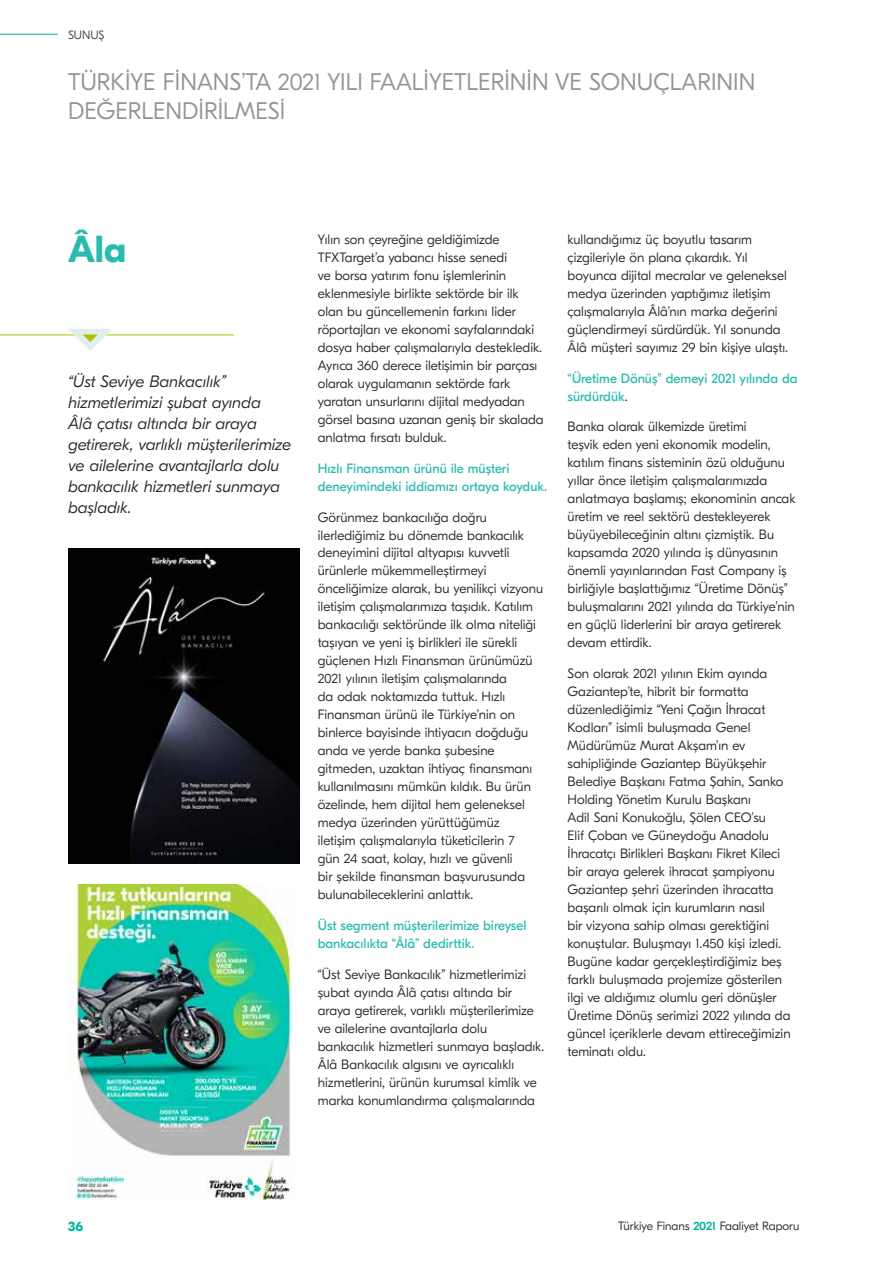
<style>
.page{position:relative;width:893px;height:1263px;background:#fff}
.page>*{position:absolute;margin:0;border:0;box-sizing:border-box;transform-origin:0 0}
.t1{font:700 37.5px "GT Eesti Display";color:#2abbaf}
.t2{font:300 24px/28.8px "GT Eesti Display";color:#949494}
.t3{font:italic 300 16.5px/21px "GT Eesti Display";color:#282829}
.t4{font:300 13.5px/18px "GT Eesti Display";color:#282829}
.t5{font:13.5px/18px "GT Eesti Display";color:#2abbaf}
.t6{font:700 13.5px "GT Eesti Display";color:#00b399}
.t7{font:300 12px "GT Eesti Display";color:#282829}
.t8{font:300 12px "GT Eesti Display";letter-spacing:-.005em;color:#494849}
.s1{font-weight:300;color:#282829}
.s2{font-weight:500;color:#00b399}
</style>
<div class="page">
<hr style="left:0;top:334px;width:234px;height:1px;background:#b6bd00">
<svg style="left:68px;top:329px;width:45px;height:22px"></svg>
<img style="left:68px;top:884px;width:224px;height:315px">
<img style="left:68px;top:549px;width:232px;height:314px">
<hr style="left:0;top:34px;width:58px;height:1px;background:#00b399">
<p class="t8" style="left:68px;top:28px;width:38px">SUNUŞ</p>
<h2 class="t2" style="left:68px;top:68px;width:689px">TÜRKİYE FİNANS’TA 2021 YILI FAALİYETLERİNİN VE SONUÇLARININ<br>DEĞERLENDİRİLMESİ</h2>
<h1 class="t1" style="left:68px;top:228px;width:59px">Âla</h1>
<p class="t3" style="left:68px;top:372px;width:225px">“Üst Seviye Bankacılık” hizmetlerimizi şubat ayında<br>Âlâ çatısı altında bir araya getirerek, varlıklı müşterilerimize ve ailelerine avantajlarla dolu bankacılık hizmetleri sunmaya başladık.</p>
<p class="t4" style="left:318px;top:231px;width:227px">Yılın son çeyreğine geldiğimizde TFXTarget’a yabancı hisse senedi<br>ve borsa yatırım fonu işlemlerinin eklenmesiyle birlikte sektörde bir ilk olan bu güncellemenin farkını lider röportajları ve ekonomi sayfalarındaki dosya haber çalışmalarıyla destekledik.<br>Ayrıca 360 derece iletişimin bir parçası olarak uygulamanın sektörde fark yaratan unsurlarını dijital medyadan görsel basına uzanan geniş bir skalada anlatma fırsatı bulduk.</p>
<p class="t5" style="left:318px;top:459px;width:231px">Hızlı Finansman ürünü ile müşteri deneyimindeki iddiamızı ortaya koyduk.</p>
<p class="t4" style="left:318px;top:508px;width:227px">Görünmez bankacılığa doğru ilerlediğimiz bu dönemde bankacılık deneyimini dijital altyapısı kuvvetli ürünlerle mükemmelleştirmeyi önceliğimize alarak, bu yenilikçi vizyonu iletişim çalışmalarımıza taşıdık. Katılım bankacılığı sektöründe ilk olma niteliği taşıyan ve yeni iş birlikleri ile sürekli güçlenen Hızlı Finansman ürünümüzü 2021 yılının iletişim çalışmalarında<br>da odak noktamızda tuttuk. Hızlı Finansman ürünü ile Türkiye’nin on binlerce bayisinde ihtiyacın doğduğu anda ve yerde banka şubesine gitmeden, uzaktan ihtiyaç finansmanı kullanılmasını mümkün kıldık. Bu ürün özelinde, hem dijital hem geleneksel medya üzerinden yürüttüğümüz<br>iletişim çalışmalarıyla tüketicilerin 7<br>gün 24 saat, kolay, hızlı ve güvenli<br>bir şekilde finansman başvurusunda bulunabileceklerini anlattık.</p>
<p class="t5" style="left:318px;top:917px;width:210px">Üst segment müşterilerimize bireysel bankacılıkta “Âlâ” dedirttik.</p>
<p class="t4" style="left:318px;top:966px;width:228px">“Üst Seviye Bankacılık” hizmetlerimizi şubat ayında Âlâ çatısı altında bir araya getirerek, varlıklı müşterilerimize ve ailelerine avantajlarla dolu bankacılık hizmetleri sunmaya başladık.<br>Âlâ Bankacılık algısını ve ayrıcalıklı hizmetlerini, ürünün kurumsal kimlik ve marka konumlandırma çalışmalarında</p>
<p class="t4" style="left:568px;top:230px;width:222px">kullandığımız üç boyutlu tasarım çizgileriyle ön plana çıkardık. Yıl boyunca dijital mecralar ve geleneksel medya üzerinden yaptığımız iletişim çalışmalarıyla Âlâ’nın marka değerini güçlendirmeyi sürdürdük. Yıl sonunda Âlâ müşteri sayımız 29 bin kişiye ulaştı.</p>
<p class="t5" style="left:568px;top:369px;width:231px">“Üretime Dönüş” demeyi 2021 yılında da sürdürdük<span class="s1">.</span></p>
<p class="t4" style="left:568px;top:418px;width:229px">Banka olarak ülkemizde üretimi<br>teşvik eden yeni ekonomik modelin, katılım finans sisteminin özü olduğunu yıllar önce iletişim çalışmalarımızda anlatmaya başlamış; ekonominin ancak üretim ve reel sektörü destekleyerek büyüyebileceğinin altını çizmiştik. Bu kapsamda 2020 yılında iş dünyasının önemli yayınlarından Fast Company iş birliğiyle başlattığımız “Üretime Dönüş” buluşmalarını 2021 yılında da Türkiye’nin en güçlü liderlerini bir araya getirerek devam ettirdik.</p>
<p class="t4" style="left:568px;top:665px;width:224px">Son olarak 2021 yılının Ekim ayında Gaziantep’te, hibrit bir formatta düzenlediğimiz “Yeni Çağın İhracat Kodları” isimli buluşmada Genel Müdürümüz Murat Akşam’ın ev sahipliğinde Gaziantep Büyükşehir Belediye Başkanı Fatma Şahin, Sanko Holding Yönetim Kurulu Başkanı<br>Adil Sani Konukoğlu, Şölen CEO’su<br>Elif Çoban ve Güneydoğu Anadolu İhracatçı Birlikleri Başkanı Fikret Kileci bir araya gelerek ihracat şampiyonu Gaziantep şehri üzerinden ihracatta başarılı olmak için kurumların nasıl<br>bir vizyona sahip olması gerektiğini konuştular. Buluşmayı 1.450 kişi izledi.<br>Bugüne kadar gerçekleştirdiğimiz beş farklı buluşmada projemize gösterilen ilgi ve aldığımız olumlu geri dönüşler Üretime Dönüş serimizi 2022 yılında da güncel içeriklerle devam ettireceğimizin teminatı oldu.</p>
<p class="t6" style="left:68px;top:1218px;width:17px">36</p>
<p class="t7" style="left:618px;top:1219px;width:183px">Türkiye Finans <span class="s2">2021</span> Faaliyet Raporu</p>
</div>
